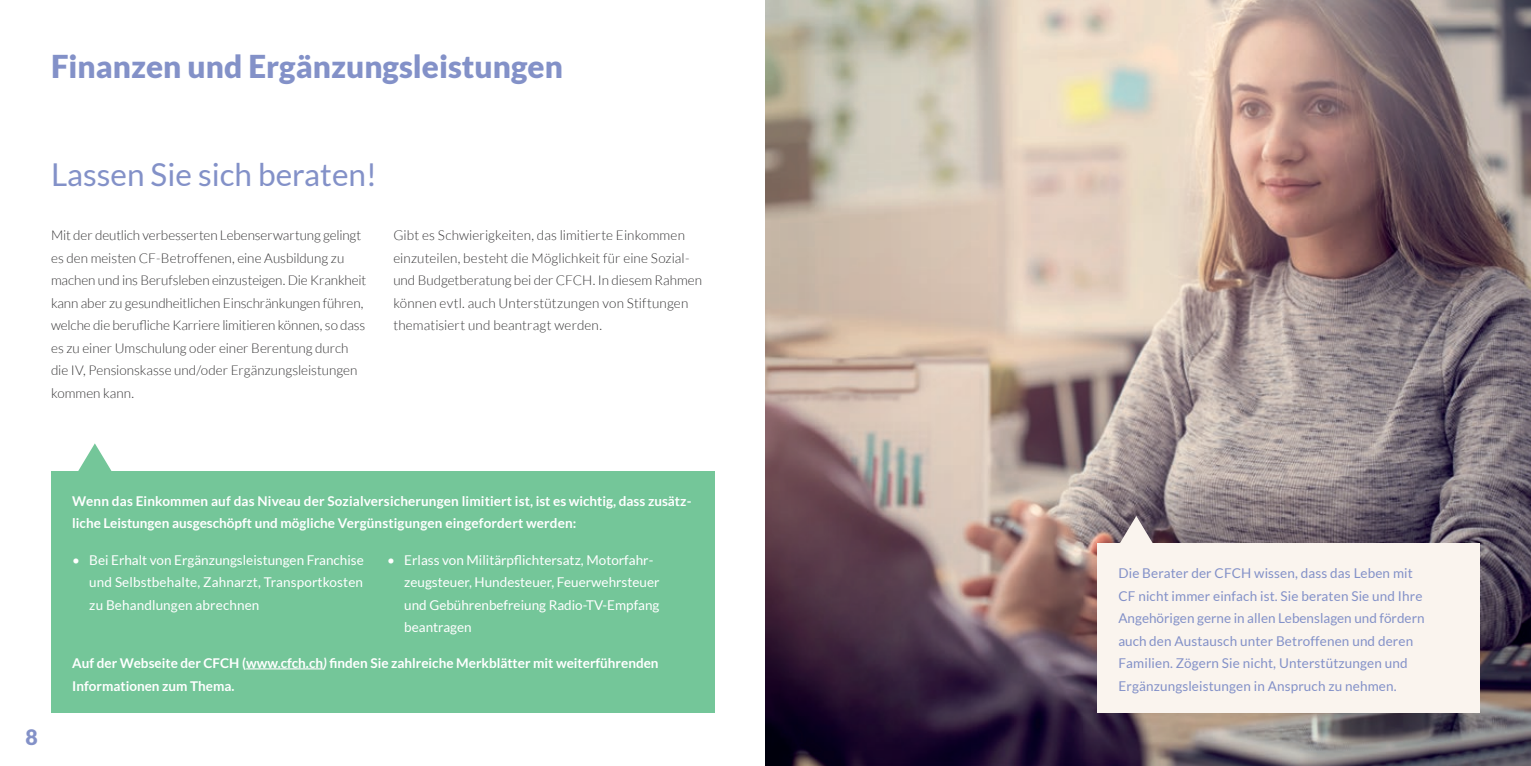
<style>
.page{position:relative;width:1531px;height:766px;background:#fff}
.page>*{position:absolute;margin:0;border:0;box-sizing:border-box;transform-origin:0 0}
.t1{font:900 31.5px "Lato";color:#8391c8}
.t2{font:31.5px "Lato";color:#8391c8}
.t3{font:900 21.3px "Lato";color:#8391c8}
.t4{font:300 13.5px/22.5px "Lato";color:#363536}
.t5{font:700 13.5px/22.5px "Lato";color:#fff}
.t6{font:13.5px/22.5px "Lato";letter-spacing:.01em;color:#8391c8}
.t7{font:13.5px/22.5px "Lato";color:#fff;text-align:justify}
.s1{font-style:italic}
</style>
<div class="page">
<img style="left:1020px;top:0;width:511px;height:765px">
<div style="left:51px;top:471px;width:663px;height:241px;background:#74c699"></div>
<hr style="left:246px;top:668px;width:77px;height:1px;background:#fff">
<svg style="left:78px;top:443px;width:34px;height:28px"></svg>
<div style="left:1097px;top:543px;width:383px;height:169px;background:#faf4ee"></div>
<svg style="left:1118px;top:515px;width:36px;height:28px"></svg>
<svg style="left:765px;top:0;width:255px;height:765px;background:#9d8b87"></svg>
<h1 class="t1" style="left:51px;top:48px;width:513px">Finanzen und Ergänzungsleistungen</h1>
<h1 class="t2" style="left:51px;top:157px;width:327px">Lassen Sie sich beraten!</h1>
<p class="t4" style="left:51px;top:224px;width:317px">Mit der deutlich verbesserten Lebenserwartung gelingt es den meisten CF-Betroffenen, eine Ausbildung zu machen und ins Berufsleben einzusteigen. Die Krankheit kann aber zu gesundheitlichen Einschränkungen führen, welche die berufliche Karriere limitieren können, so dass es zu einer Umschulung oder einer Berentung durch die IV, Pensionskasse und/oder Ergänzungsleistungen kommen kann.</p>
<p class="t4" style="left:393px;top:224px;width:310px">Gibt es Schwierigkeiten, das limitierte Einkommen einzuteilen, besteht die Möglichkeit für eine Sozial&shy;und Budgetberatung bei der CFCH. In diesem Rahmen können evtl. auch Unterstützungen von Stiftungen thematisiert und beantragt werden.</p>
<h2 class="t3" style="left:26px;top:724px;width:14px">8</h2>
<p class="t5" style="left:72px;top:489px;width:621px">Wenn das Einkommen auf das Niveau der Sozialversicherungen limitiert ist, ist es wichtig, dass zusätz&shy;liche Leistungen ausgeschöpft und mögliche Vergünstigungen eingefordert werden:</p>
<p class="t7" style="left:89px;top:548px;width:276px;text-indent:-17px">• Bei Erhalt von Ergänzungsleistungen Franchise und Selbstbehalte, Zahnarzt, Transportkosten zu Behandlungen abrechnen</p>
<p class="t7" style="left:404px;top:548px;width:257px;text-align:left;text-indent:-17px">• Erlass von Militärpflichtersatz, Motorfahr&shy;zeugsteuer, Hundesteuer, Feuerwehrsteuer und Gebührenbefreiung Radio-TV-Empfang beantragen</p>
<p class="t5" style="left:72px;top:651px;width:588px">Auf der Webseite der CFCH (www.cfch.ch<span class="s1">)</span> finden Sie zahlreiche Merkblätter mit weiterführenden<br>Informationen zum Thema.</p>
<p class="t6" style="left:1118px;top:561px;width:308px">Die Berater der CFCH wissen, dass das Leben mit CF nicht immer einfach ist. Sie beraten Sie und Ihre Angehörigen gerne in allen Lebenslagen und fördern auch den Austausch unter Betroffenen und deren Familien. Zögern Sie nicht, Unterstützungen und Ergänzungsleistungen in Anspruch zu nehmen.</p>
</div>
